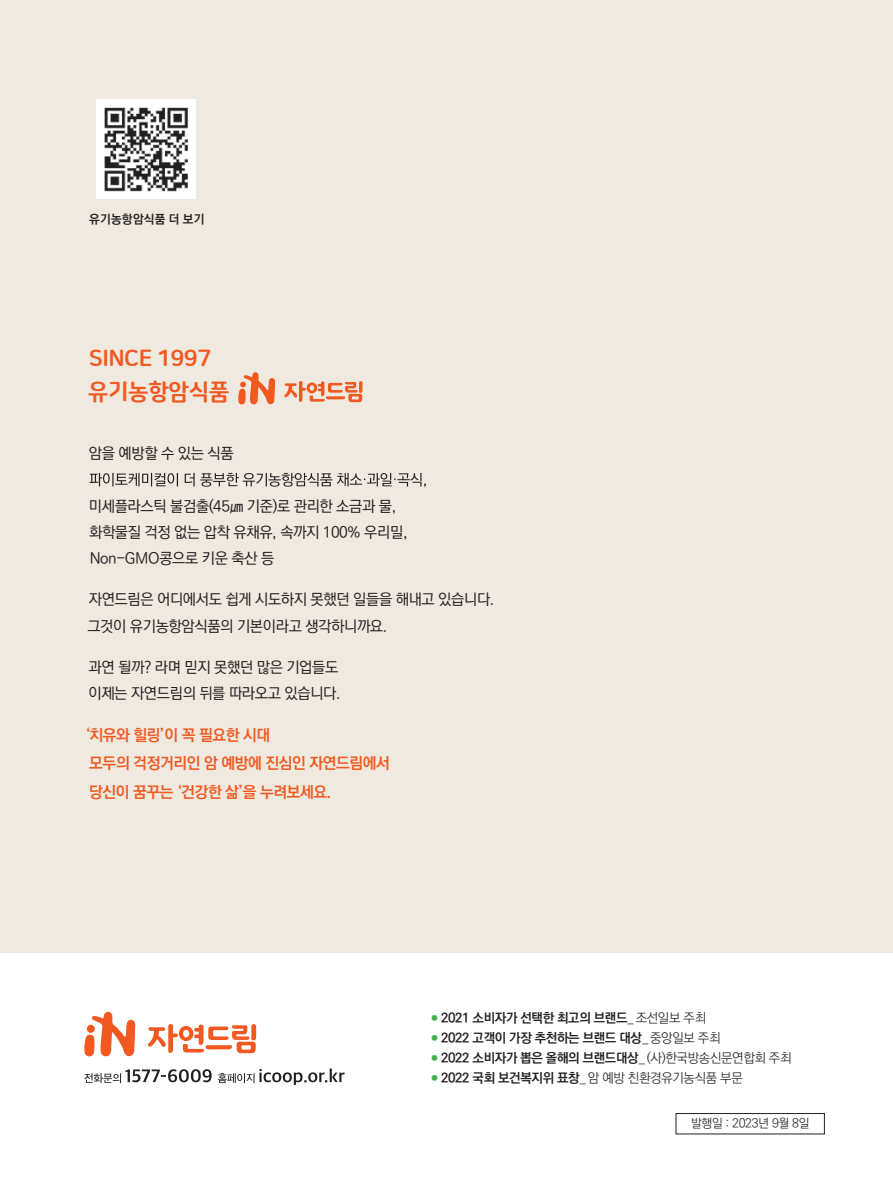
<style>
.page{position:relative;width:893px;height:1191px;background:#fff}
.page>*{position:absolute;margin:0;border:0;box-sizing:border-box;transform-origin:0 0}
.t1{font:22.75px/32.9px "Nanum Square Round EB";letter-spacing:-.025em;color:#f15921}
.t2{font:700 15.75px/28.7px "Ko Pub Dotum";letter-spacing:-.025em;color:#f15921}
.t3{font:500 15.22px/26.2px "Ko Pub Dotum";letter-spacing:-.025em;color:#231f20}
.t4{font:700 13.12px "Ko Pub Dotum";letter-spacing:-.025em;color:#231f20}
.t5{font:300 13.12px "Ko Pub Dotum";letter-spacing:-.025em;color:#231f20}
.t6{font:300 12.25px "Ko Pub Dotum";letter-spacing:-.025em;color:#231f20}
.t7{font:700 12.25px "Ko Pub Dotum";letter-spacing:.015em;color:#231f20}
.s1{font-weight:300;font-size:7px;color:#40ae49}
.s2{font-weight:300}
.s3{font-size:7px;color:#40ae49}
.s4{font-weight:700}
</style>
<div class="page">
<div style="left:0;top:0;width:893px;height:952px;background:#f0e9df"></div>
<svg style="left:84px;top:1068px;width:261px;height:16px"></svg>
<img style="left:97px;top:99px;width:99px;height:99px">
<svg style="left:238px;top:372px;width:37px;height:32px"></svg>
<svg style="left:284px;top:381px;width:79px;height:21px"></svg>
<svg style="left:90px;top:473px;width:336px;height:14px"></svg>
<svg style="left:84px;top:1011px;width:51px;height:45px"></svg>
<svg style="left:148px;top:1024px;width:108px;height:29px"></svg>
<div style="left:676px;top:1113px;width:149px;height:21px;border:1px solid #231f20"></div>
<p class="t7" style="left:89px;top:213px;width:117px">유기농항암식품 더 보기</p>
<h1 class="t1" style="left:88px;top:342px;width:143px">SINCE 1997 유기농항암식품</h1>
<p class="t3" style="left:89px;top:441px;width:146px">암을 예방할 수 있는 식품</p>
<p class="t3" style="left:89px;top:493px;width:320px">미세플라스틱 불검출(45㎛ 기준)로 관리한 소금과 물, 화학물질 걱정 없는 압착 유채유, 속까지 100% 우리밀,<br>Non-GMO콩으로 키운 축산 등</p>
<p class="t3" style="left:87px;top:587px;width:409px">자연드림은 어디에서도 쉽게 시도하지 못했던 일들을 해내고 있습니다. 그것이 유기농항암식품의 기본이라고 생각하니까요.</p>
<p class="t3" style="left:88px;top:654px;width:254px">과연 될까? 라며 믿지 못했던 많은 기업들도 이제는 자연드림의 뒤를 따라오고 있습니다.</p>
<p class="t2" style="left:85px;top:721px;width:306px">‘치유와 힐링’이 꼭 필요한 시대<br>모두의 걱정거리인 암 예방에 진심인 자연드림에서 당신이 꿈꾸는 ‘건강한 삶’을 누려보세요.</p>
<p class="t4" style="left:432px;top:1011px;width:276px"><span class="s1">●</span> 2021 소비자가 선택한 최고의 브랜드<span class="s2">_조선일보 주최</span></p>
<p class="t4" style="left:432px;top:1031px;width:290px"><span class="s1">●</span> 2022 고객이 가장 추천하는 브랜드 대상<span class="s2">_중앙일보 주최</span></p>
<p class="t4" style="left:432px;top:1051px;width:361px"><span class="s1">●</span> 2022 소비자가 뽑은 올해의 브랜드대상<span class="s2">_ (사)한국방송신문연합회 주최</span></p>
<p class="t5" style="left:432px;top:1071px;width:313px"><span class="s3">●</span> <span class="s4">2022 국회 보건복지위 표창</span>_암 예방 친환경유기농식품 부문</p>
<p class="t6" style="left:691px;top:1117px;width:120px">발행일 : 2023년 9월 8일</p>
</div>
